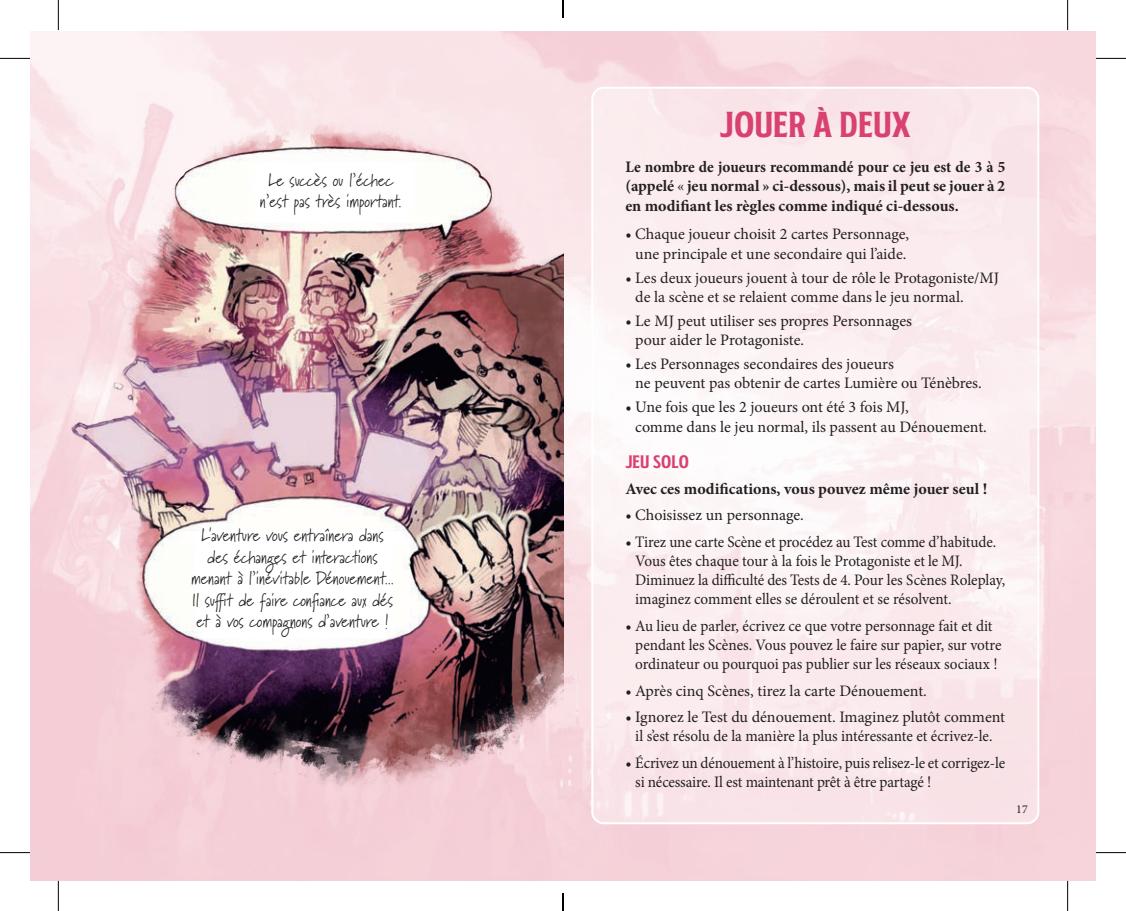
<style>
.page{position:relative;width:1126px;height:911px;background:#fff}
.page>*{position:absolute;margin:0;border:0;box-sizing:border-box;transform-origin:0 0}
.t1{font:36px "Rodfat One";color:#d94171;scale:1.15 1}
.t2{font:18px/21.6px "Marydale";color:#231f20;text-align:center;scale:.85 1}
.t3{font:18px "Rodfat One";color:#d94171;scale:1.15 1}
.t4{font:16px/19.2px "Minion Pro";letter-spacing:-.005em;color:#231f20}
.t5{font:700 16px/19.2px "Minion Pro";color:#231f20;text-align:justify;scale:.95 1}
.t6{font:700 16px "Minion Pro";color:#231f20}
.t7{font:12px "Minion Pro";color:#231f20}
.s1{font-weight:400}
</style>
<div class="page">
<img style="left:30px;top:31px;width:1066px;height:849px">
<div style="left:591px;top:88px;width:446px;height:735px;background:linear-gradient(to right,#fcf1f2,#faeaed);border-radius:11px"></div>
<img style="left:58px;top:100px;width:505px;height:710px">
<hr style="left:0;top:58px;width:30px;height:1px;background:#000">
<hr style="left:1096px;top:58px;width:30px;height:1px;background:#000">
<hr style="left:0;top:852px;width:30px;height:1px;background:#000">
<hr style="left:1096px;top:852px;width:30px;height:1px;background:#000">
<hr style="left:58px;top:0;width:1px;height:30px;background:#000">
<hr style="left:58px;top:880px;width:1px;height:30px;background:#000">
<hr style="left:1067px;top:0;width:1px;height:30px;background:#000">
<hr style="left:1067px;top:880px;width:1px;height:30px;background:#000">
<svg style="left:562px;top:0;width:2px;height:18px"></svg>
<svg style="left:562px;top:893px;width:2px;height:17px"></svg>
<p class="t1" style="left:720px;top:105px;width:168px">JOUER À DEUX</p>
<p class="t2" style="left:260px;top:168px;width:168px">Le succès ou l’échec n’est pas très important.</p>
<p class="t5" style="left:625px;top:157px;width:401px">Le nombre de joueurs recommandé pour ce jeu est de 3 à 5 (appelé <span class="s1">«</span> jeu normal » ci-dessous), mais il peut se jouer à 2 en modifiant les règles comme indiqué ci-dessous.</p>
<p class="t4" style="left:625px;top:225px;width:285px;text-align:center">• Chaque joueur choisit 2 cartes Personnage, une principale et une secondaire qui l’aide.</p>
<p class="t4" style="left:635px;top:268px;width:365px;text-indent:-10px">• Les deux joueurs jouent à tour de rôle le Protagoniste/MJ de la scène et se relaient comme dans le jeu normal.</p>
<p class="t4" style="left:635px;top:311px;width:278px;text-indent:-10px">• Le MJ peut utiliser ses propres Personnages pour aider le Protagoniste.</p>
<p class="t4" style="left:635px;top:354px;width:348px;text-indent:-10px">• Les Personnages secondaires des joueurs<br>ne peuvent pas obtenir de cartes Lumière ou Ténèbres.</p>
<p class="t4" style="left:635px;top:397px;width:353px;text-indent:-10px">• Une fois que les 2 joueurs ont été 3 fois MJ,<br>comme dans le jeu normal, ils passent au Dénouement.</p>
<p class="t3" style="left:625px;top:451px;width:57px">JEU SOLO</p>
<p class="t6" style="left:625px;top:477px;width:363px">Avec ces modifications, vous pouvez même jouer seul !</p>
<p class="t4" style="left:625px;top:505px;width:180px">• Choisissez un personnage.</p>
<p class="t4" style="left:635px;top:532px;width:371px;text-indent:-10px">• Tirez une carte Scène et procédez au Test comme d’habitude.<br>Vous êtes chaque tour à la fois le Protagoniste et le MJ.<br>Diminuez la difficulté des Tests de 4. Pour les Scènes Roleplay, imaginez comment elles se déroulent et se résolvent.</p>
<p class="t4" style="left:635px;top:616px;width:368px;text-indent:-10px">• Au lieu de parler, écrivez ce que votre personnage fait et dit pendant les Scènes. Vous pouvez le faire sur papier, sur votre ordinateur ou pourquoi pas publier sur les réseaux sociaux !</p>
<p class="t4" style="left:625px;top:681px;width:303px">• Après cinq Scènes, tirez la carte Dénouement.</p>
<p class="t4" style="left:625px;top:707px;width:381px;text-align:center">• Ignorez le Test du dénouement. Imaginez plutôt comment il s’est résolu de la manière la plus intéressante et écrivez-le.</p>
<p class="t4" style="left:635px;top:753px;width:371px;text-indent:-10px">• Écrivez un dénouement à l’histoire, puis relisez-le et corrigez-le si nécessaire. Il est maintenant prêt à être partagé !</p>
<p class="t2" style="left:191px;top:524px;width:240px">L'aventure vous entraînera dans des échanges et interactions menant à l’inévitable Dénouement...</p>
<p class="t2" style="left:192px;top:588px;width:238px;text-align:left">Il suffit de faire confiance aux dés et à vos compagnons d’aventure !</p>
<p class="t7" style="left:1016px;top:801px;width:13px">17</p>
</div>
